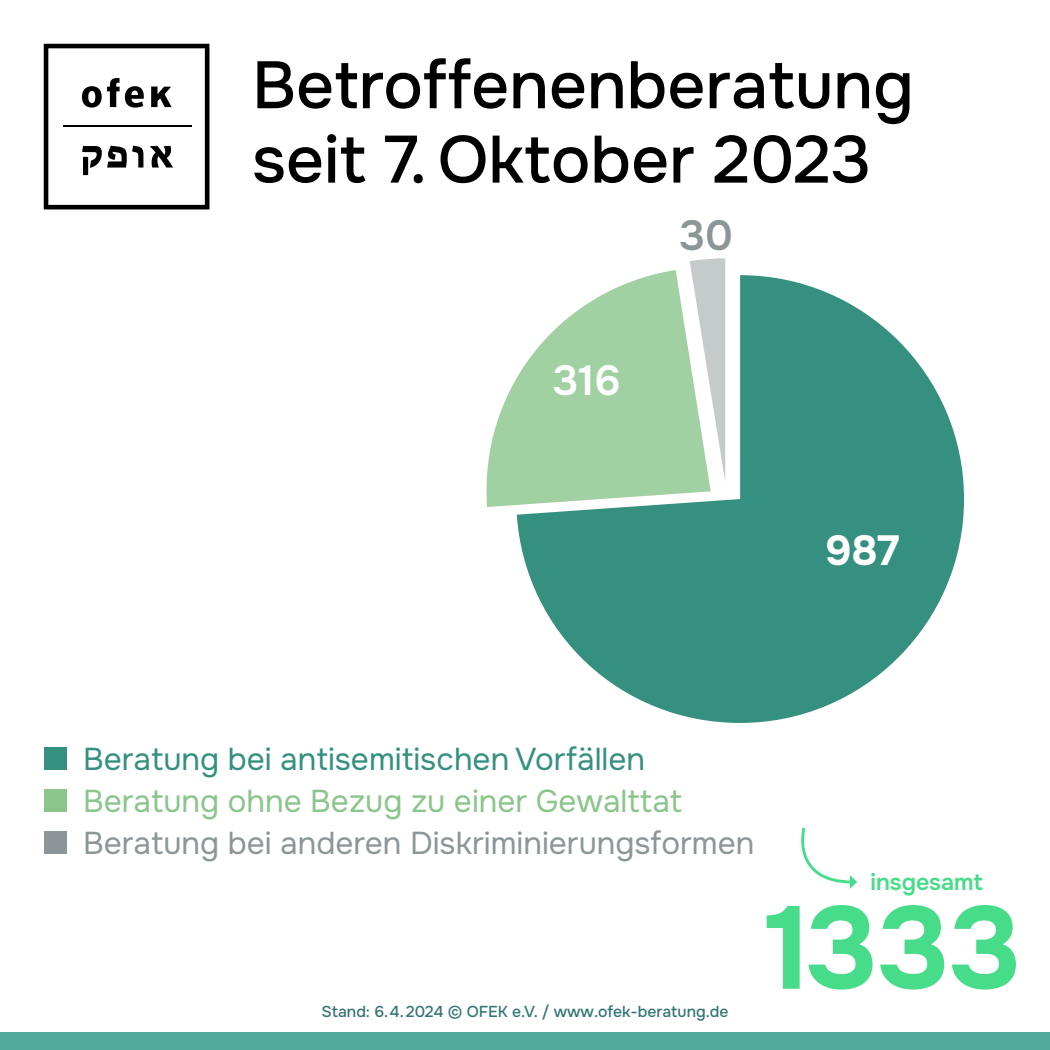
<style>
.page{position:relative;width:1050px;height:1050px;background:#fff}
.page>*{position:absolute;margin:0;border:0;box-sizing:border-box;transform-origin:0 0}
.t1{font:700 116.99px "Onest";color:#47dc89}
.Head{font:500 66.5px/74.4px "Onest";color:#000}
.t2{font:700 42px "Onest";color:#fff}
.t3{font:600 42px "Onest";color:#fff}
.Sub_regular{font:600 42px "Onest";color:#8c9698}
.Sub_regular-2{font:31.5px "Onest";color:#8c9698}
.Sub_regular-3{font:31.5px "Onest";color:#359080}
.Sub_regular-4{font:31.5px "Onest";color:#8ac58b}
.t4{font:600 23.1px "Onest";color:#47dc89}
.t5{font:500 15.75px "Onest";color:#347574}
</style>
<div class="page">
<div style="left:0;top:1032px;width:1050px;height:18px;background:#52ab9a"></div>
<svg style="left:44px;top:44px;width:165px;height:165px"></svg>
<hr style="left:63px;top:125px;width:129px;height:2px;background:#000">
<svg style="left:517px;top:275px;width:447px;height:448px;fill:#359080"></svg>
<svg style="left:486px;top:270px;width:225px;height:237px;fill:#a1d0a2"></svg>
<svg style="left:690px;top:258px;width:35px;height:224px"></svg>
<div style="left:44px;top:748px;width:22px;height:22px;background:#359080"></div>
<div style="left:44px;top:789px;width:22px;height:23px;background:#8ac58b"></div>
<div style="left:44px;top:831px;width:22px;height:23px;background:#8c9698"></div>
<svg style="left:801px;top:827px;width:56px;height:62px"></svg>
<p class="Head" style="left:252px;top:49px;width:663px">Betroffenenberatung seit 7. Oktober 2023</p>
<p class="t3" style="left:553px;top:354px;width:69px">316</p>
<p class="Sub_regular" style="left:680px;top:209px;width:55px">30</p>
<p class="t2" style="left:825px;top:524px;width:75px">987</p>
<p class="Sub_regular-3" style="left:83px;top:739px;width:564px">Beratung bei antisemitischen Vorfällen</p>
<p class="Sub_regular-4" style="left:83px;top:781px;width:601px">Beratung ohne Bezug zu einer Gewalttat</p>
<p class="Sub_regular-2" style="left:83px;top:823px;width:673px">Beratung bei anderen Diskriminierungsformen</p>
<p class="t5" style="left:321px;top:1002px;width:409px">Stand: 6.4.2024 © OFEK e.V. / www.ofek-beratung.de</p>
<p class="t4" style="left:871px;top:868px;width:114px">insgesamt</p>
<p class="t1" style="left:765px;top:874px;width:258px">1333</p>
</div>
